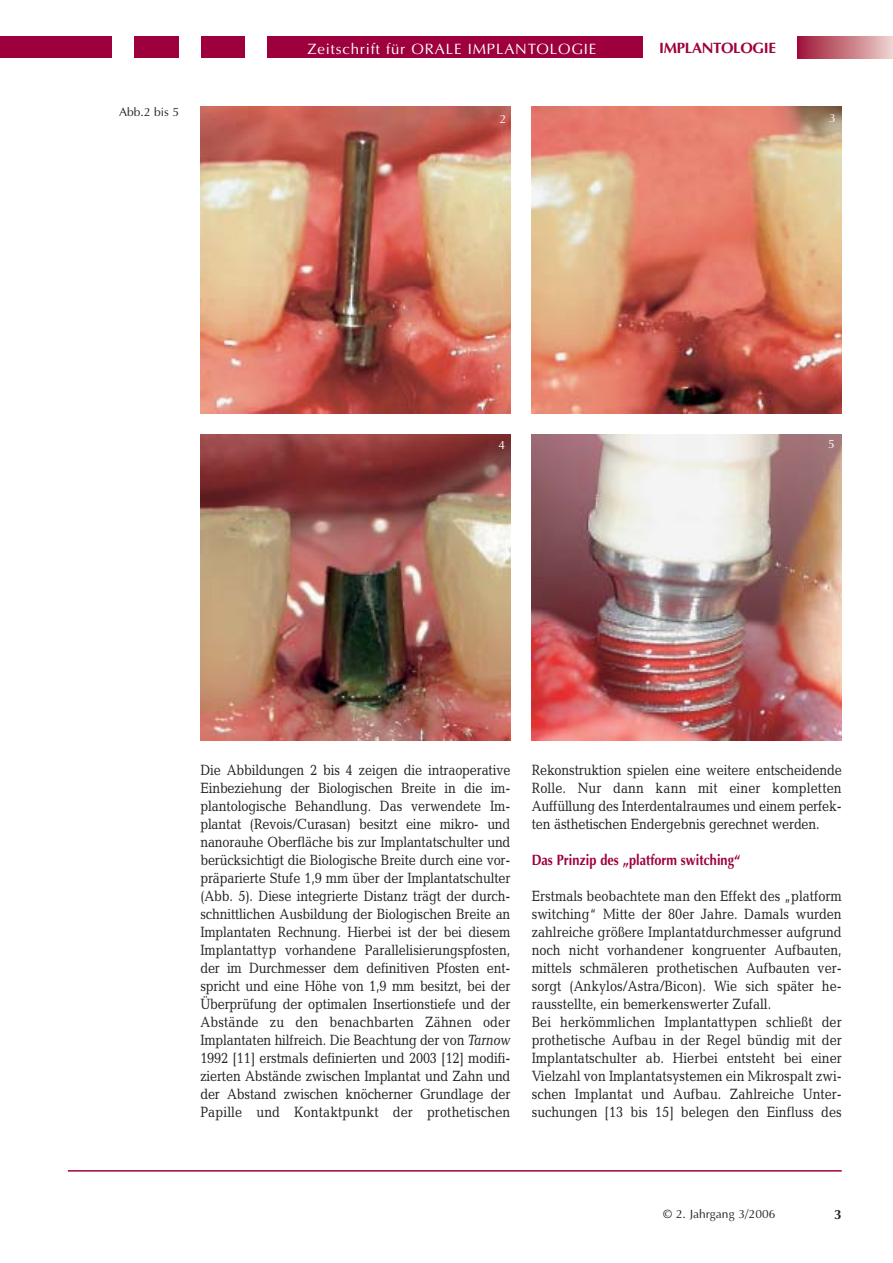
<style>
.page{position:relative;width:893px;height:1263px;background:#fff}
.page>*{position:absolute;margin:0;border:0;box-sizing:border-box;transform-origin:0 0}
.t1{font:15px/18px "Candida";color:#231f1f;text-align:justify;scale:.85 1}
.t2{font:15px "Optima";letter-spacing:.055em;color:#fff}
.t3{font:700 15px "Optima";color:#9e003d;scale:.85 1}
.t4{font:700 15px "Optima";letter-spacing:-.02em;color:#9e003d}
.t5{font:700 13.5px "Optima";color:#231f1f}
.t6{font:12px "Optima";letter-spacing:.005em;color:#231f1f}
.t7{font:12px "Optima";color:#fff}
.s1{font-style:italic}
</style>
<div class="page">
<div style="left:0;top:37px;width:797px;height:21px;background:#9e003d"></div>
<div style="left:245px;top:29px;width:22px;height:47px;background:#fff"></div>
<div style="left:179px;top:27px;width:21px;height:47px;background:#fff"></div>
<div style="left:113px;top:28px;width:21px;height:46px;background:#fff"></div>
<svg style="left:797px;top:37px;width:96px;height:21px;background:#c67381"></svg>
<div style="left:643px;top:25px;width:154px;height:43px;background:#fff"></div>
<hr style="left:68px;top:1170px;width:774px;height:1px;background:#9e003d">
<img style="left:200px;top:107px;width:310px;height:306px">
<img style="left:532px;top:107px;width:310px;height:306px">
<img style="left:200px;top:434px;width:310px;height:307px">
<img style="left:532px;top:434px;width:310px;height:307px">
<p class="t6" style="left:119px;top:107px;width:62px">Abb.2 bis 5</p>
<p class="t2" style="left:307px;top:42px;width:291px">Zeitschrift für ORALE IMPLANTOLOGIE</p>
<p class="t4" style="left:659px;top:42px;width:118px">IMPLANTOLOGIE</p>
<p class="t7" style="left:499px;top:114px;width:8px">2</p>
<p class="t7" style="left:829px;top:113px;width:8px">3</p>
<p class="t7" style="left:499px;top:440px;width:8px">4</p>
<p class="t7" style="left:828px;top:439px;width:8px">5</p>
<p class="t1" style="left:200px;top:762px;width:366px">Die Abbildungen 2 bis 4 zeigen die intraoperative Einbeziehung der Biologischen Breite in die im&shy;plantologische Behandlung. Das verwendete Im&shy;plantat (Revois/Curasan) besitzt eine mikro- und nanorauhe Oberfläche bis zur Implantatschulter und berücksichtigt die Biologische Breite durch eine vor&shy;präparierte Stufe 1,9 mm über der Implantatschulter (Abb. 5). Diese integrierte Distanz trägt der durch&shy;schnittlichen Ausbildung der Biologischen Breite an Implantaten Rechnung. Hierbei ist der bei diesem Implantattyp vorhandene Parallelisierungspfosten, der im Durchmesser dem definitiven Pfosten ent&shy;spricht und eine Höhe von 1,9 mm besitzt, bei der Überprüfung der optimalen Insertionstiefe und der Abstände zu den benachbarten Zähnen oder Implantaten hilfreich. Die Beachtung der von <span class="s1">Tarnow </span>1992 [11] erstmals definierten und 2003 [12] modifi&shy;zierten Abstände zwischen Implantat und Zahn und der Abstand zwischen knöcherner Grundlage der Papille und Kontaktpunkt der prothetischen</p>
<p class="t1" style="left:532px;top:762px;width:366px">Rekonstruktion spielen eine weitere entscheidende Rolle. Nur dann kann mit einer kompletten Auffüllung des Interdentalraumes und einem perfek&shy;ten ästhetischen Endergebnis gerechnet werden.</p>
<p class="t3" style="left:532px;top:853px;width:247px">Das Prinzip des „platform switching“</p>
<p class="t1" style="left:532px;top:888px;width:366px;text-align:left">Erstmals beobachtete man den Effekt des „platform switching“ Mitte der 80er Jahre. Damals wurden zahlreiche größere Implantatdurchmesser aufgrund noch nicht vorhandener kongruenter Aufbauten, mittels schmäleren prothetischen Aufbauten ver&shy;sorgt (Ankylos/Astra/Bicon). Wie sich später he&shy;rausstellte, ein bemerkenswerter Zufall.<br>Bei herkömmlichen Implantattypen schließt der prothetische Aufbau in der Regel bündig mit der Implantatschulter ab. Hierbei entsteht bei einer Vielzahl von Implantatsystemen ein Mikrospalt zwi&shy;schen Implantat und Aufbau. Zahlreiche Unter&shy;suchungen [13 bis 15] belegen den Einfluss des</p>
<p class="t6" style="left:663px;top:1209px;width:114px">© 2. Jahrgang 3/2006</p>
<p class="t5" style="left:834px;top:1208px;width:9px">3</p>
</div>
